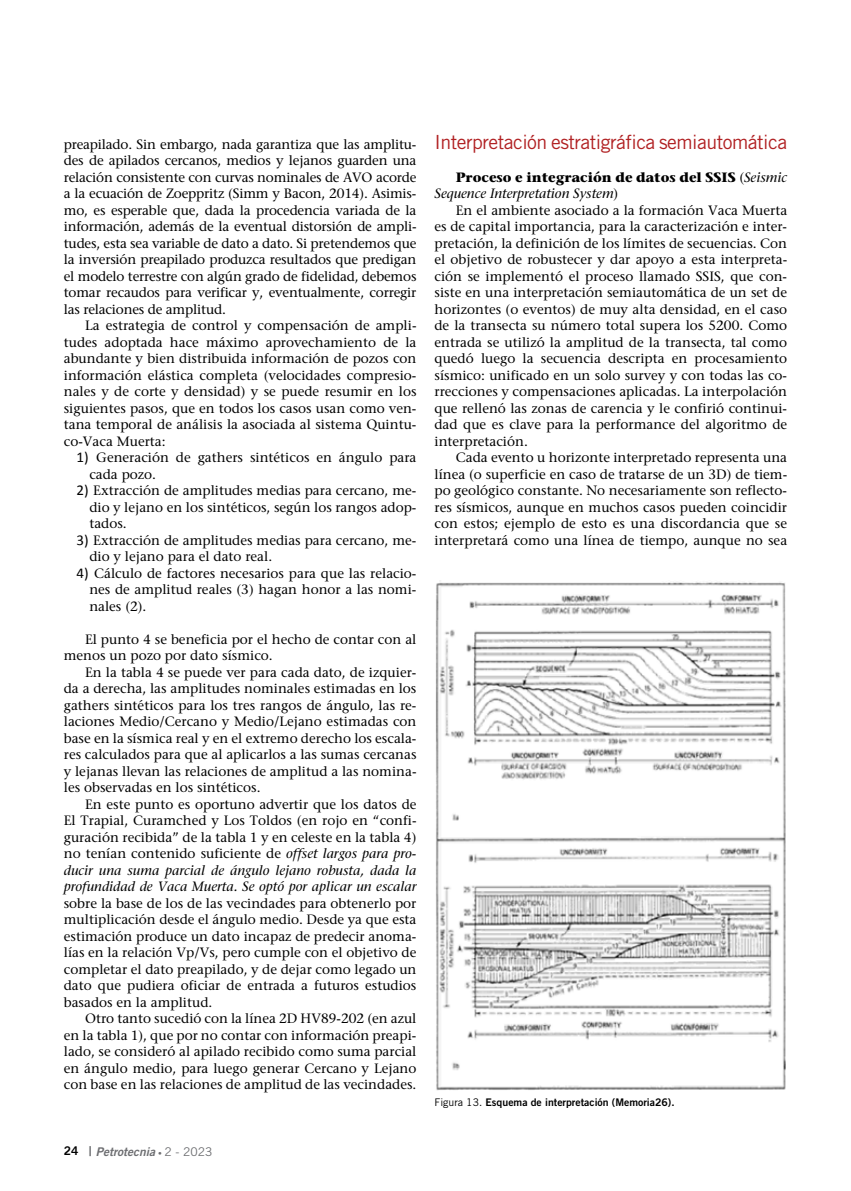
<style>
.page{position:relative;width:851px;height:1191px;background:#fff}
.page>*{position:absolute;margin:0;border:0;box-sizing:border-box;transform-origin:0 0}
.t1{font:19.5px "Trade Gothic";letter-spacing:-.025em;color:#b12123}
.t2{font:13.5px/16.5px "Stone Serif";color:#000;text-align:justify}
.t3{font:italic 13.5px/16.5px "Stone Serif";color:#000}
.t4{font:italic 12px "Trade Gothic Bold Two";color:#6d6e71}
.t5{font:10.5px "Trade Gothic Bold Two";color:#000}
.s1{font-family:"Calibri";font-size:15px}
.s2{font-style:italic}
.s3{font-style:normal;color:#000}
.s4{font-style:normal;font-size:13.5px}
.s5{font-style:normal;font-size:7.5px}
.s6{font-family:"Trade Gothic";font-style:normal}
.s7{font-weight:700;font-style:normal}
.s8{font-style:normal}
.s9{font-family:"Trade Gothic"}
</style>
<div class="page">
<img style="left:436px;top:580px;width:350px;height:511px">
<p class="t2" style="left:64px;top:135px;width:354px">preapilado. Sin embargo, nada garantiza que las amplitu&shy;des de apilados cercanos, medios y lejanos guarden una relación consistente con curvas nominales de AVO acorde a la ecuación de Zoeppritz (Simm y Bacon, 2014). Asimis&shy;mo, es esperable que, dada la procedencia variada de la información, además de la eventual distorsión de ampli&shy;tudes, esta sea variable de dato a dato. Si pretendemos que la inversión preapilado produzca resultados que predigan el modelo terrestre con algún grado de fidelidad, debemos tomar recaudos para verificar y, eventualmente, corregir las relaciones de amplitud.</p>
<p class="t2" style="left:64px;top:317px;width:354px;text-indent:21px">La estrategia de control y compensación de ampli&shy;tudes adoptada hace máximo aprovechamiento de la abundante y bien distribuida información de pozos con información elástica completa (velocidades compresio&shy;nales y de corte y densidad) y se puede resumir en los siguientes pasos, que en todos los casos usan como ven&shy;tana temporal de análisis la asociada al sistema Quintu&shy;co-Vaca Muerta:</p>
<p class="t2" style="left:89px;top:449px;width:328px;text-indent:-13px"><span class="s1">1)</span> Generación de gathers sintéticos en ángulo para cada pozo.</p>
<p class="t2" style="left:89px;top:482px;width:328px;text-indent:-13px"><span class="s1">2)</span> Extracción de amplitudes medias para cercano, me&shy;dio y lejano en los sintéticos, según los rangos adop&shy;tados.</p>
<p class="t2" style="left:89px;top:531px;width:328px;text-indent:-13px"><span class="s1">3)</span> Extracción de amplitudes medias para cercano, me&shy;dio y lejano para el dato real.</p>
<p class="t2" style="left:89px;top:564px;width:328px;text-indent:-13px"><span class="s1">4)</span> Cálculo de factores necesarios para que las relacio&shy;nes de amplitud reales (3) hagan honor a las nomi&shy;nales (2).</p>
<p class="t2" style="left:64px;top:630px;width:354px;text-indent:21px">El punto 4 se beneficia por el hecho de contar con al menos un pozo por dato sísmico.</p>
<p class="t2" style="left:64px;top:663px;width:354px;text-indent:21px">En la tabla 4 se puede ver para cada dato, de izquier&shy;da a derecha, las amplitudes nominales estimadas en los gathers sintéticos para los tres rangos de ángulo, las re&shy;laciones Medio/Cercano y Medio/Lejano estimadas con base en la sísmica real y en el extremo derecho los escala&shy;res calculados para que al aplicarlos a las sumas cercanas y lejanas llevan las relaciones de amplitud a las nomina&shy;les observadas en los sintéticos.</p>
<p class="t2" style="left:64px;top:795px;width:354px;text-indent:21px">En este punto es oportuno advertir que los datos de El Trapial, Curamched y Los Toldos (en rojo en “confi&shy;guración recibida” de la tabla 1 y en celeste en la tabla 4) no tenían contenido suficiente de <span class="s2">offset largos para pro&shy;ducir una suma parcial de ángulo lejano robusta, dada la profundidad de Vaca Muerta. Se optó por aplicar un escalar</span></p>
<p class="t2" style="left:64px;top:894px;width:354px">sobre la base de los de las vecindades para obtenerlo por multiplicación desde el ángulo medio. Desde ya que esta estimación produce un dato incapaz de predecir anoma&shy;lías en la relación Vp/Vs, pero cumple con el objetivo de completar el dato preapilado, y de dejar como legado un dato que pudiera oficiar de entrada a futuros estudios basados en la amplitud.</p>
<p class="t2" style="left:64px;top:1010px;width:354px;text-indent:21px">Otro tanto sucedió con la línea 2D HV89-202 (en azul en la tabla 1), que por no contar con información preapi&shy;lado, se consideró al apilado recibido como suma parcial en ángulo medio, para luego generar Cercano y Lejano con base en las relaciones de amplitud de las vecindades.</p>
<p class="t4" style="left:64px;top:1143px;width:150px"><span class="s3">24</span> <span class="s4">|</span> Petrotecnia <span class="s5">•</span> <span class="s6">2 - 2023</span></p>
<h1 class="t1" style="left:434px;top:130px;width:354px">Interpretación estratigráfica semiautomática</h1>
<p class="t3" style="left:434px;top:169px;width:354px;text-indent:21px"><span class="s7">Proceso e integración de datos del SSIS</span> <span class="s8">(</span>Seismic<br>Sequence Interpretation System<span class="s8">)</span></p>
<p class="t2" style="left:434px;top:201px;width:354px;text-indent:21px">En el ambiente asociado a la formación Vaca Muerta es de capital importancia, para la caracterización e inter&shy;pretación, la definición de los límites de secuencias. Con el objetivo de robustecer y dar apoyo a esta interpreta&shy;ción se implementó el proceso llamado SSIS, que con&shy;siste en una interpretación semiautomática de un set de horizontes (o eventos) de muy alta densidad, en el caso de la transecta su número total supera los 5200. Como entrada se utilizó la amplitud de la transecta, tal como quedó luego la secuencia descripta en procesamiento sísmico: unificado en un solo survey y con todas las co&shy;rrecciones y compensaciones aplicadas. La interpolación que rellenó las zonas de carencia y le confirió continui&shy;dad que es clave para la performance del algoritmo de interpretación.</p>
<p class="t2" style="left:434px;top:449px;width:354px;text-indent:21px">Cada evento u horizonte interpretado representa una línea (o superficie en caso de tratarse de un 3D) de tiem&shy;po geológico constante. No necesariamente son reflecto&shy;res sísmicos, aunque en muchos casos pueden coincidir con estos; ejemplo de esto es una discordancia que se interpretará como una línea de tiempo, aunque no sea</p>
<p class="t5" style="left:434px;top:1096px;width:241px"><span class="s9">Figura 13.</span> Esquema de interpretación (Memoria26).</p>
</div>
